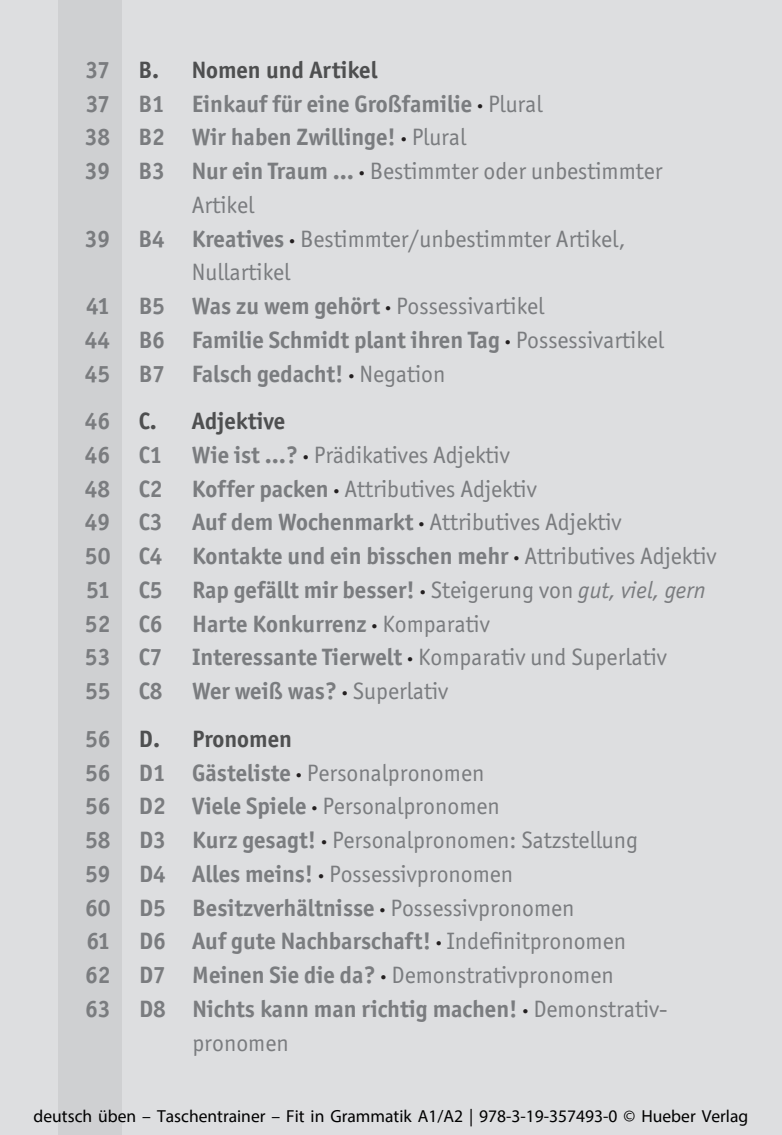
<style>
.page{position:relative;width:782px;height:1135px;background:#fff}
.page>*{position:absolute;margin:0;border:0;box-sizing:border-box;transform-origin:0 0}
.t1{font:700 23.75px/33.8px "Officina San ITC";color:#7a7c7f}
.t2{font:23.75px "Officina San ITC";color:#7a7c7f}
.t3{font:700 23.75px "Officina San ITC";color:#4e4f50}
.t4{font:17.5px "Myriad Pro";color:#000}
.s1{color:#4e4f50}
.s2{color:#231f20}
.s3{font-weight:400}
.s4{font-weight:700}
.s5{font-weight:700;color:#231f20}
.s6{font-weight:400;font-style:italic}
</style>
<div class="page">
<div style="left:0;top:0;width:781px;height:1135px;background:#dddee0"></div>
<div style="left:59px;top:0;width:63px;height:1135px;background:#cfd0d2"></div>
<p class="t1" style="left:86px;top:53px;width:75px">37 <span class="s1">B.</span></p>
<p class="t3" style="left:192px;top:55px;width:187px">Nomen und Artikel</p>
<p class="t1" style="left:86px;top:86px;width:458px">37 B1 Einkauf für eine Großfamilie <span class="s2">·</span> <span class="s3">Plural</span></p>
<p class="t1" style="left:85px;top:120px;width:383px">38 B2 Wir haben Zwillinge! <span class="s2">·</span> <span class="s3">Plural</span></p>
<p class="t2" style="left:85px;top:157px;width:579px"><span class="s4">39 B3 Nur ein Traum …</span> <span class="s5">·</span> Bestimmter oder unbestimmter</p>
<p class="t2" style="left:192px;top:191px;width:64px">Artikel</p>
<p class="t2" style="left:85px;top:225px;width:542px"><span class="s4">39 B4 Kreatives</span> <span class="s5">·</span> Bestimmter/unbestimmter Artikel,</p>
<p class="t2" style="left:192px;top:259px;width:100px">Nullartikel</p>
<p class="t1" style="left:86px;top:289px;width:459px">41 B5 Was zu wem gehört <span class="s2">·</span> <span class="s3">Possessivartikel</span></p>
<p class="t1" style="left:85px;top:323px;width:580px">44 B6 Familie Schmidt plant ihren Tag <span class="s2">·</span> <span class="s3">Possessivartikel</span></p>
<p class="t1" style="left:85px;top:356px;width:362px">45 B7 Falsch gedacht! <span class="s2">·</span> <span class="s3">Negation</span></p>
<p class="t1" style="left:85px;top:404px;width:73px">46 <span class="s1">C.</span></p>
<p class="t1" style="left:85px;top:404px;width:633px;text-indent:107px"><span class="s1">Adjektive<br></span>46 C1 Wie ist …? <span class="s2">·</span> <span class="s3">Prädikatives Adjektiv<br></span>48 C2 Koffer packen <span class="s2">·</span> <span class="s3">Attributives Adjektiv<br></span>49 C3 Auf dem Wochenmarkt <span class="s2">·</span> <span class="s3">Attributives Adjektiv<br></span>50 C4 Kontakte und ein bisschen mehr <span class="s2">·</span> <span class="s3">Attributives Adjektiv </span>51 C5 Rap gefällt mir besser! <span class="s2">·</span> <span class="s3">Steigerung von</span> <span class="s6">gut, viel, gern </span>52 C6 Harte Konkurrenz <span class="s2">·</span> <span class="s3">Komparativ<br></span>53 C7 Interessante Tierwelt <span class="s2">·</span> <span class="s3">Komparativ und Superlativ<br></span>55 C8 Wer weiß was? <span class="s2">·</span> <span class="s3">Superlativ</span></p>
<p class="t1" style="left:85px;top:721px;width:76px">56 <span class="s1">D.</span></p>
<p class="t3" style="left:192px;top:724px;width:101px">Pronomen</p>
<p class="t2" style="left:85px;top:759px;width:400px"><span class="s4">56 D1 Gästeliste</span> <span class="s5">·</span> Personalpronomen</p>
<p class="t2" style="left:85px;top:792px;width:416px"><span class="s4">56 D2 Viele Spiele</span> <span class="s5">·</span> Personalpronomen</p>
<p class="t2" style="left:85px;top:826px;width:554px"><span class="s4">58 D3 Kurz gesagt!</span> <span class="s5">·</span> Personalpronomen: Satzstellung</p>
<p class="t2" style="left:85px;top:860px;width:429px"><span class="s4">59 D4 Alles meins!</span> <span class="s5">·</span> Possessivpronomen</p>
<p class="t1" style="left:85px;top:890px;width:491px">60 D5 Besitzverhältnisse <span class="s2">·</span> <span class="s3">Possessivpronomen</span></p>
<p class="t1" style="left:86px;top:924px;width:541px">61 D6 Auf gute Nachbarschaft! <span class="s2">·</span> <span class="s3">Indefinitpronomen</span></p>
<p class="t2" style="left:85px;top:961px;width:530px"><span class="s4">62 D7 Meinen Sie die da?</span> <span class="s5">·</span> Demonstrativpronomen</p>
<p class="t1" style="left:85px;top:991px;width:583px">63 D8 Nichts kann man richtig machen! <span class="s2">·</span> <span class="s3">Demonstrativ-</span></p>
<p class="t2" style="left:192px;top:1029px;width:98px">pronomen</p>
<p class="t4" style="left:34px;top:1105px;width:716px">deutsch üben – Taschentrainer – Fit in Grammatik A1/A2 | 978-3-19-357493-0 © Hueber Verlag</p>
</div>
